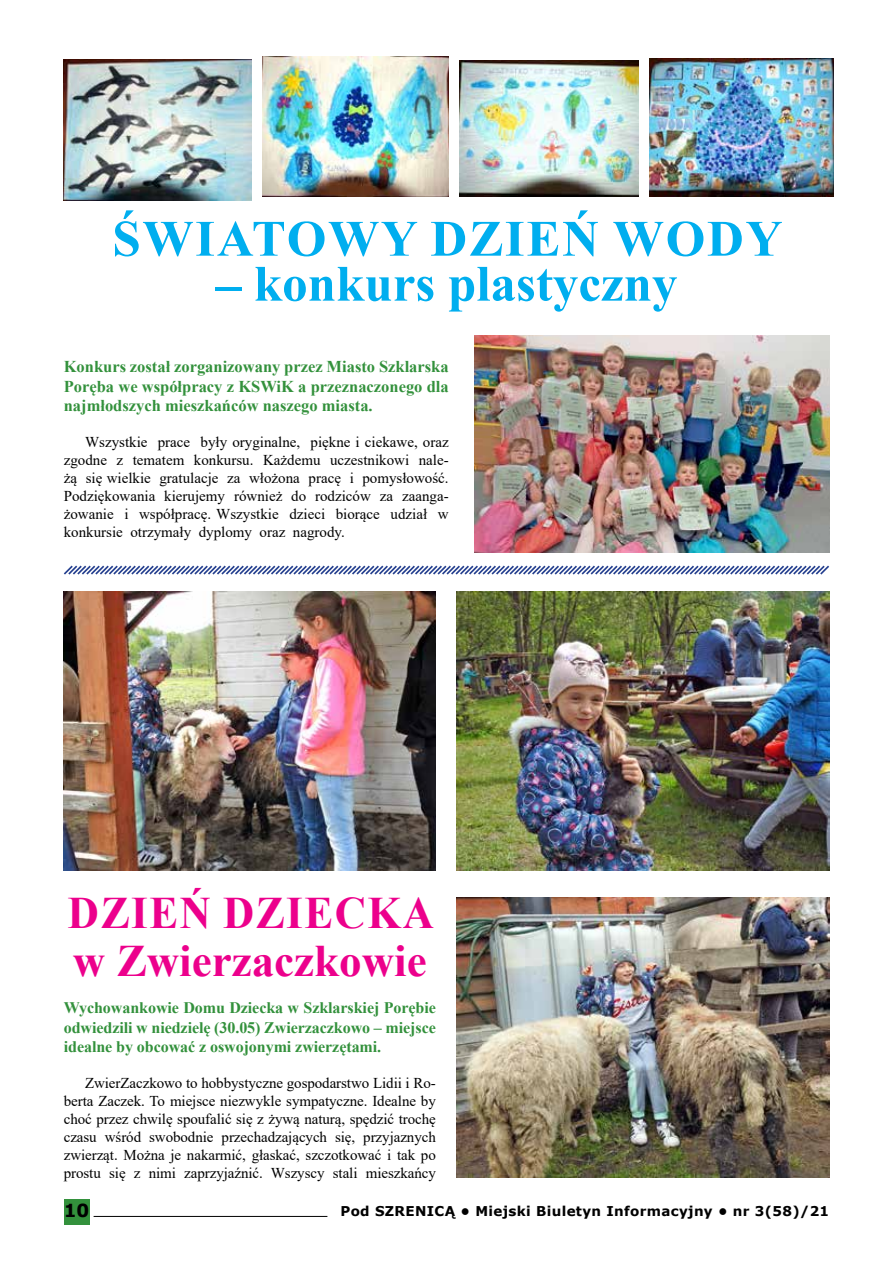
<style>
.page{position:relative;width:893px;height:1263px;background:#fff}
.page>*{position:absolute;margin:0;border:0;box-sizing:border-box;transform-origin:0 0}
.t1{font:700 51px "Times New Roman";color:#00aeef}
.t2{font:700 45px/48px "Times New Roman";letter-spacing:.035em;color:#ec008c;scale:.96 1}
.t3{font:700 18px "Verdana";color:#000}
.t4{font:700 16.5px/19.5px "Times New Roman";color:#33913c;text-align:justify}
.t5{font:700 16.05px/19.5px "Times New Roman";letter-spacing:-.005em;color:#33913c;text-align:justify}
.t6{font:15px/18px "Times New Roman";letter-spacing:-.005em;color:#000;text-align:justify}
.t7{font:700 13.5px "Verdana";letter-spacing:.025em;color:#000}
</style>
<div class="page">
<div style="left:64px;top:1199px;width:25px;height:26px;background:#33913c"></div>
<hr style="left:94px;top:1216px;width:233px;height:1px;background:#000">
<svg style="left:63px;top:565px;width:766px;height:10px"></svg>
<img style="left:456px;top:591px;width:373px;height:280px">
<img style="left:64px;top:591px;width:372px;height:279px">
<img style="left:456px;top:897px;width:373px;height:280px">
<img style="left:64px;top:59px;width:187px;height:142px">
<img style="left:262px;top:57px;width:187px;height:139px">
<img style="left:460px;top:60px;width:178px;height:136px">
<img style="left:649px;top:58px;width:184px;height:138px">
<img style="left:474px;top:336px;width:355px;height:217px">
<h1 class="t1" style="left:112px;top:202px;width:183px">Światow</h1>
<h1 class="t1" style="left:381px;top:202px;width:276px">y Dzień wod</h1>
<h1 class="t1" style="left:746px;top:202px;width:38px">y</h1>
<h1 class="t1" style="left:216px;top:247px;width:463px">– konkurs plastyczny</h1>
<p class="t4" style="left:64px;top:356px;width:386px">Konkurs został zorganizowany przez Miasto Szklarska Poręba we współpracy z KSWiK a przeznaczonego dla najmłodszych mieszkańców naszego miasta.</p>
<p class="t6" style="left:64px;top:433px;width:386px;text-indent:21px">Wszystkie prace były oryginalne, piękne i ciekawe, oraz zgodne z tematem konkursu. Każdemu uczestnikowi nale&shy;żą się wielkie gratulacje za włożona pracę i pomysłowość.<br>Podziękowania kierujemy również do rodziców za zaanga&shy;żowanie i współpracę. Wszystkie dzieci biorące udział w konkursie otrzymały dyplomy oraz nagrody.</p>
<h2 class="t2" style="left:68px;top:887px;width:383px">Dzień Dziecka w Zwierzaczkowie</h2>
<p class="t5" style="left:64px;top:998px;width:374px">Wychowankowie Domu Dziecka w Szklarskiej Porębie odwiedzili w niedzielę (30.05) Zwierzaczkowo – miejsce idealne by obcować z oswojonymi zwierzętami.</p>
<p class="t6" style="left:64px;top:1074px;width:374px;text-indent:21px">ZwierZaczkowo to hobbystyczne gospodarstwo Lidii i Ro&shy;berta Zaczek. To miejsce niezwykle sympatyczne. Idealne by choć przez chwilę spoufalić się z żywą naturą, spędzić trochę czasu wśród swobodnie przechadzających się, przyjaznych zwierząt. Można je nakarmić, głaskać, szczotkować i tak po prostu się z nimi zaprzyjaźnić. Wszyscy stali mieszkańcy</p>
<p class="t3" style="left:64px;top:1198px;width:27px">10</p>
<p class="t7" style="left:340px;top:1201px;width:490px">Pod SZRENICĄ • Miejski Biuletyn Informacyjny • nr 3(58)/21</p>
</div>
